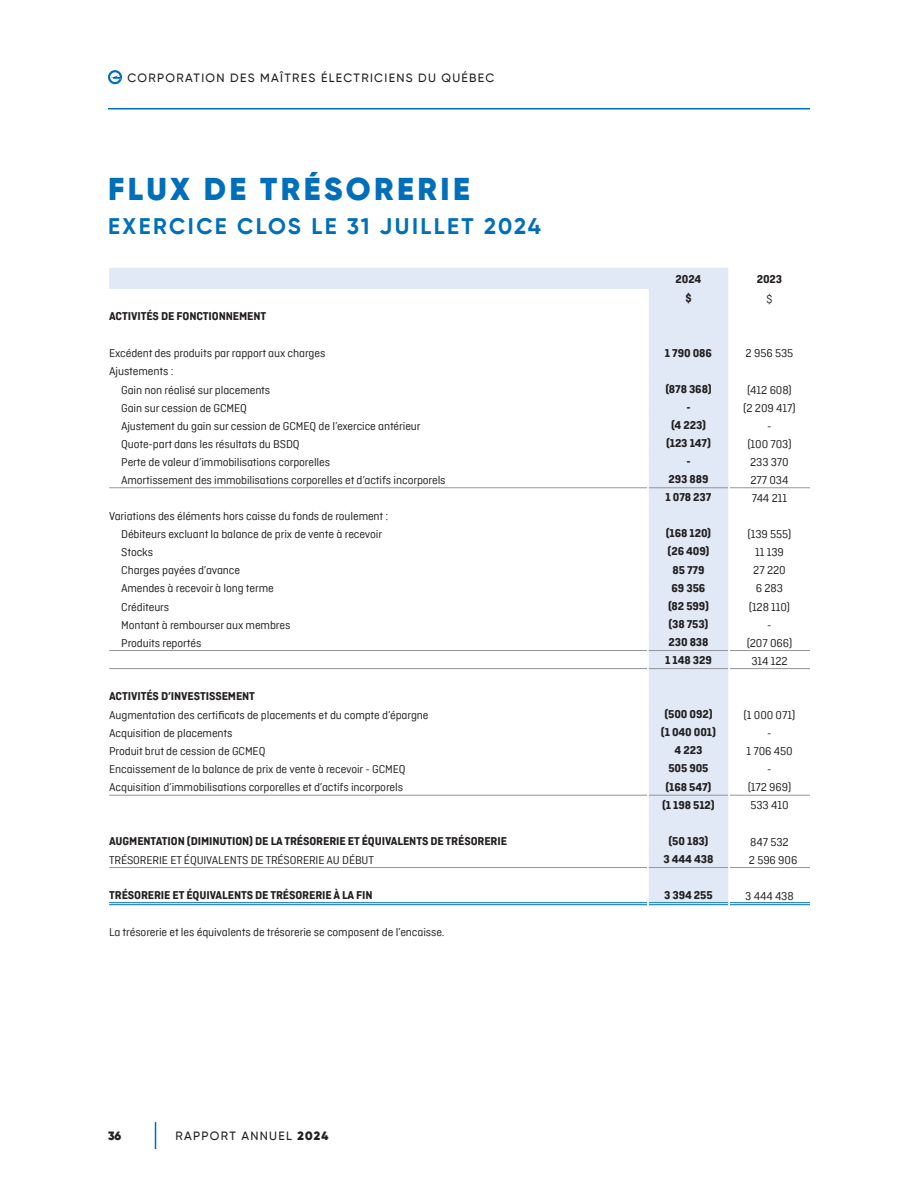
<style>
.page{position:relative;width:918px;height:1188px;background:#fff}
.page>*{position:absolute;margin:0;border:0;box-sizing:border-box;transform-origin:0 0}
.t1{font:900 31.5px "Gilroy";letter-spacing:.11em;color:#006fba}
.t2{font:700 22.5px "Gilroy";letter-spacing:.11em;color:#006fba}
.t3{font:12px/18.1px "Ciutadella";letter-spacing:-.01em;color:#231f20}
.t4{font:700 12px "Ciutadella";letter-spacing:-.01em;color:#231f20}
.t5{font:500 12px "Gilroy";letter-spacing:.11em;color:#231f20}
.t6{font:900 12px "Gilroy";color:#231f20}
.s1{font-weight:900}
</style>
<div class="page">
<svg style="left:155px;top:1122px;width:1px;height:27px"></svg>
<hr style="left:108px;top:108px;width:702px;height:2px;background:#006fba">
<svg style="left:108px;top:70px;width:14px;height:14px"></svg>
<svg style="left:109px;top:268px;width:619px;height:634px"></svg>
<hr style="left:109px;top:487px;width:538px;height:1px;background:#939598">
<hr style="left:649px;top:487px;width:79px;height:1px;background:#939598">
<hr style="left:730px;top:487px;width:80px;height:1px;background:#939598">
<hr style="left:109px;top:650px;width:538px;height:1px;background:#939598">
<hr style="left:649px;top:650px;width:79px;height:1px;background:#939598">
<hr style="left:730px;top:650px;width:80px;height:1px;background:#939598">
<hr style="left:109px;top:668px;width:538px;height:1px;background:#939598">
<hr style="left:649px;top:668px;width:79px;height:1px;background:#939598">
<hr style="left:730px;top:668px;width:80px;height:1px;background:#939598">
<hr style="left:109px;top:795px;width:538px;height:1px;background:#939598">
<hr style="left:649px;top:795px;width:79px;height:1px;background:#939598">
<hr style="left:730px;top:795px;width:80px;height:1px;background:#939598">
<hr style="left:109px;top:867px;width:538px;height:1px;background:#939598">
<hr style="left:649px;top:867px;width:79px;height:1px;background:#939598">
<hr style="left:730px;top:867px;width:80px;height:1px;background:#939598">
<hr style="left:109px;top:902px;width:538px;height:1px;background:#006fba">
<hr style="left:109px;top:904px;width:538px;height:1px;background:#006fba">
<hr style="left:649px;top:902px;width:79px;height:1px;background:#006fba">
<hr style="left:649px;top:904px;width:79px;height:1px;background:#006fba">
<hr style="left:730px;top:902px;width:80px;height:1px;background:#006fba">
<hr style="left:730px;top:904px;width:80px;height:1px;background:#006fba">
<svg style="left:647px;top:289px;width:2px;height:616px"></svg>
<svg style="left:728px;top:361px;width:2px;height:544px"></svg>
<p class="t5" style="left:127px;top:70px;width:368px">CORPORATION DES MAÎTRES ÉLECTRICIENS DU QUÉBEC</p>
<h1 class="t1" style="left:108px;top:169px;width:363px">FLUX DE TRÉSORERIE</h1>
<h2 class="t2" style="left:108px;top:212px;width:434px">EXERCICE CLOS LE 31 JUILLET 2024</h2>
<p class="t4" style="left:676px;top:272px;width:27px">2024</p>
<p class="t4" style="left:757px;top:272px;width:27px">2023</p>
<p class="t4" style="left:685px;top:291px;width:8px">$</p>
<p class="t3" style="left:767px;top:290px;width:7px">$</p>
<p class="t4" style="left:109px;top:310px;width:159px">ACTIVITÉS DE FONCTIONNEMENT</p>
<p class="t3" style="left:109px;top:344px;width:218px">Excédent des produits par rapport aux charges</p>
<p class="t4" style="left:665px;top:346px;width:49px">1 790 086</p>
<p class="t3" style="left:746px;top:344px;width:49px">2 956 535</p>
<p class="t3" style="left:121px;top:362px;width:151px;text-indent:-12px">Ajustements :<br>Gain non réalisé sur placements</p>
<p class="t4" style="left:665px;top:382px;width:48px">(878 368)</p>
<p class="t3" style="left:747px;top:380px;width:46px">(412 608)</p>
<p class="t3" style="left:121px;top:399px;width:127px">Gain sur cession de GCMEQ</p>
<p class="t4" style="left:686px;top:400px;width:6px">-</p>
<p class="t3" style="left:743px;top:399px;width:54px">(2 209 417)</p>
<p class="t3" style="left:121px;top:417px;width:301px">Ajustement du gain sur cession de GCMEQ de l’exercice antérieur</p>
<p class="t4" style="left:671px;top:418px;width:36px">(4 223)</p>
<p class="t3" style="left:767px;top:417px;width:6px">-</p>
<p class="t3" style="left:121px;top:435px;width:180px">Quote-part dans les résultats du BSDQ</p>
<p class="t4" style="left:666px;top:436px;width:46px">(123 147)</p>
<p class="t3" style="left:747px;top:435px;width:46px">(100 703)</p>
<p class="t3" style="left:121px;top:453px;width:210px">Perte de valeur d’immobilisations corporelles</p>
<p class="t4" style="left:686px;top:454px;width:6px">-</p>
<p class="t3" style="left:750px;top:453px;width:40px">233 370</p>
<p class="t3" style="left:121px;top:471px;width:326px">Amortissement des immobilisations corporelles et d’actifs incorporels</p>
<p class="t4" style="left:669px;top:472px;width:41px">293 889</p>
<p class="t3" style="left:751px;top:471px;width:39px">277 034</p>
<p class="t4" style="left:666px;top:490px;width:47px">1 078 237</p>
<p class="t3" style="left:752px;top:489px;width:37px">744 211</p>
<p class="t3" style="left:109px;top:507px;width:281px;text-align:center">Variations des éléments hors caisse du fonds de roulement :<br>Débiteurs excluant la balance de prix de vente à recevoir</p>
<p class="t4" style="left:666px;top:527px;width:47px">(168 120)</p>
<p class="t3" style="left:747px;top:525px;width:46px">(139 555)</p>
<p class="t3" style="left:121px;top:543px;width:33px">Stocks</p>
<p class="t4" style="left:668px;top:545px;width:43px">(26 409)</p>
<p class="t3" style="left:755px;top:543px;width:30px">11 139</p>
<p class="t3" style="left:121px;top:561px;width:120px">Charges payées d’avance</p>
<p class="t4" style="left:672px;top:563px;width:34px">85 779</p>
<p class="t3" style="left:753px;top:561px;width:34px">27 220</p>
<p class="t3" style="left:121px;top:579px;width:154px">Amendes à recevoir à long terme</p>
<p class="t4" style="left:672px;top:581px;width:35px">69 356</p>
<p class="t3" style="left:756px;top:579px;width:29px">6 283</p>
<p class="t3" style="left:121px;top:598px;width:49px">Créditeurs</p>
<p class="t4" style="left:668px;top:599px;width:42px">(82 599)</p>
<p class="t3" style="left:749px;top:598px;width:43px">(128 110)</p>
<p class="t3" style="left:121px;top:616px;width:171px">Montant à rembourser aux membres</p>
<p class="t4" style="left:669px;top:617px;width:41px">(38 753)</p>
<p class="t3" style="left:767px;top:616px;width:6px">-</p>
<p class="t3" style="left:121px;top:634px;width:82px">Produits reportés</p>
<p class="t4" style="left:668px;top:635px;width:42px">230 838</p>
<p class="t3" style="left:747px;top:634px;width:47px">(207 066)</p>
<p class="t4" style="left:665px;top:653px;width:48px">1 148 329</p>
<p class="t3" style="left:751px;top:652px;width:38px">314 122</p>
<p class="t4" style="left:109px;top:689px;width:147px">ACTIVITÉS D’INVESTISSEMENT</p>
<p class="t3" style="left:109px;top:706px;width:321px">Augmentation des certificats de placements et du compte d’épargne</p>
<p class="t4" style="left:664px;top:707px;width:50px">(500 092)</p>
<p class="t3" style="left:744px;top:706px;width:53px">(1 000 071)</p>
<p class="t3" style="left:109px;top:724px;width:125px">Acquisition de placements</p>
<p class="t4" style="left:661px;top:725px;width:57px">(1 040 001)</p>
<p class="t3" style="left:767px;top:724px;width:6px">-</p>
<p class="t3" style="left:109px;top:742px;width:158px">Produit brut de cession de GCMEQ</p>
<p class="t4" style="left:675px;top:744px;width:29px">4 223</p>
<p class="t3" style="left:746px;top:742px;width:48px">1 706 450</p>
<p class="t3" style="left:109px;top:760px;width:298px">Encaissement de la balance de prix de vente à recevoir - GCMEQ</p>
<p class="t4" style="left:668px;top:762px;width:42px">505 905</p>
<p class="t3" style="left:767px;top:760px;width:6px">-</p>
<p class="t3" style="left:109px;top:778px;width:295px">Acquisition d’immobilisations corporelles et d’actifs incorporels</p>
<p class="t4" style="left:665px;top:780px;width:48px">(168 547)</p>
<p class="t3" style="left:748px;top:778px;width:45px">(172 969)</p>
<p class="t4" style="left:662px;top:798px;width:54px">(1 198 512)</p>
<p class="t3" style="left:750px;top:796px;width:40px">533 410</p>
<p class="t4" style="left:109px;top:834px;width:399px">AUGMENTATION (DIMINUTION) DE LA TRÉSORERIE ET ÉQUIVALENTS DE TRÉSORERIE</p>
<p class="t4" style="left:668px;top:834px;width:42px">(50 183)</p>
<p class="t3" style="left:750px;top:833px;width:40px">847 532</p>
<p class="t3" style="left:109px;top:851px;width:266px">TRÉSORERIE ET ÉQUIVALENTS DE TRÉSORERIE AU DÉBUT</p>
<p class="t4" style="left:664px;top:852px;width:51px">3 444 438</p>
<p class="t3" style="left:749px;top:851px;width:50px">2 596 906</p>
<p class="t4" style="left:109px;top:888px;width:265px">TRÉSORERIE ET ÉQUIVALENTS DE TRÉSORERIE À LA FIN</p>
<p class="t4" style="left:664px;top:888px;width:50px">3 394 255</p>
<p class="t3" style="left:745px;top:887px;width:50px">3 444 438</p>
<p class="t3" style="left:109px;top:923px;width:337px">La trésorerie et les équivalents de trésorerie se composent de l’encaisse.</p>
<p class="t6" style="left:108px;top:1128px;width:15px">36</p>
<p class="t5" style="left:176px;top:1128px;width:154px">RAPPORT ANNUEL <span class="s1">2024</span></p>
</div>
